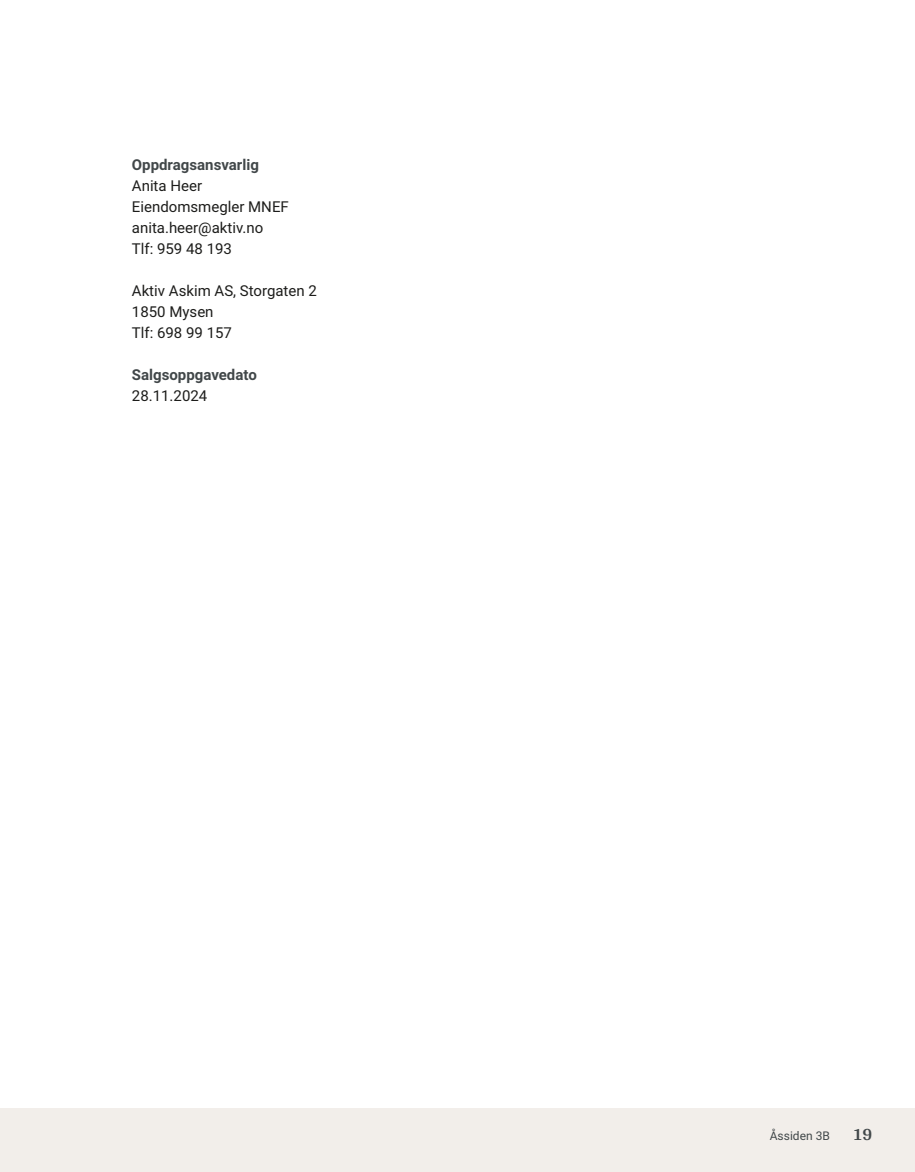
<style>
.page{position:relative;width:915px;height:1172px;background:#fff}
.page>*{position:absolute;margin:0;border:0;box-sizing:border-box;transform-origin:0 0}
.t1{font:700 18px "Arya";color:#414749}
.t2{font:15px/21px "Roboto Vitec";color:#1d1d1b}
.t3{font:700 15px "Roboto Vitec";color:#414749}
.t4{font:12px "Roboto Vitec";color:#414749}
</style>
<div class="page">
<div style="left:0;top:1108px;width:914px;height:64px;background:#f2eeea"></div>
<p class="t3" style="left:132px;top:154px;width:128px">Oppdragsansvarlig</p>
<p class="t2" style="left:132px;top:174px;width:158px">Anita Heer<br>Eiendomsmegler MNEF anita.heer@aktiv.no<br>Tlf: 959 48 193</p>
<p class="t2" style="left:132px;top:279px;width:186px">Aktiv Askim AS, Storgaten 2<br>1850 Mysen<br>Tlf: 698 99 157</p>
<p class="t3" style="left:132px;top:364px;width:126px">Salgsoppgavedato</p>
<p class="t2" style="left:132px;top:384px;width:77px">28.11.2024</p>
<p class="t4" style="left:769px;top:1127px;width:62px">Åssiden 3B</p>
<p class="t1" style="left:852px;top:1123px;width:21px">19</p>
</div>
